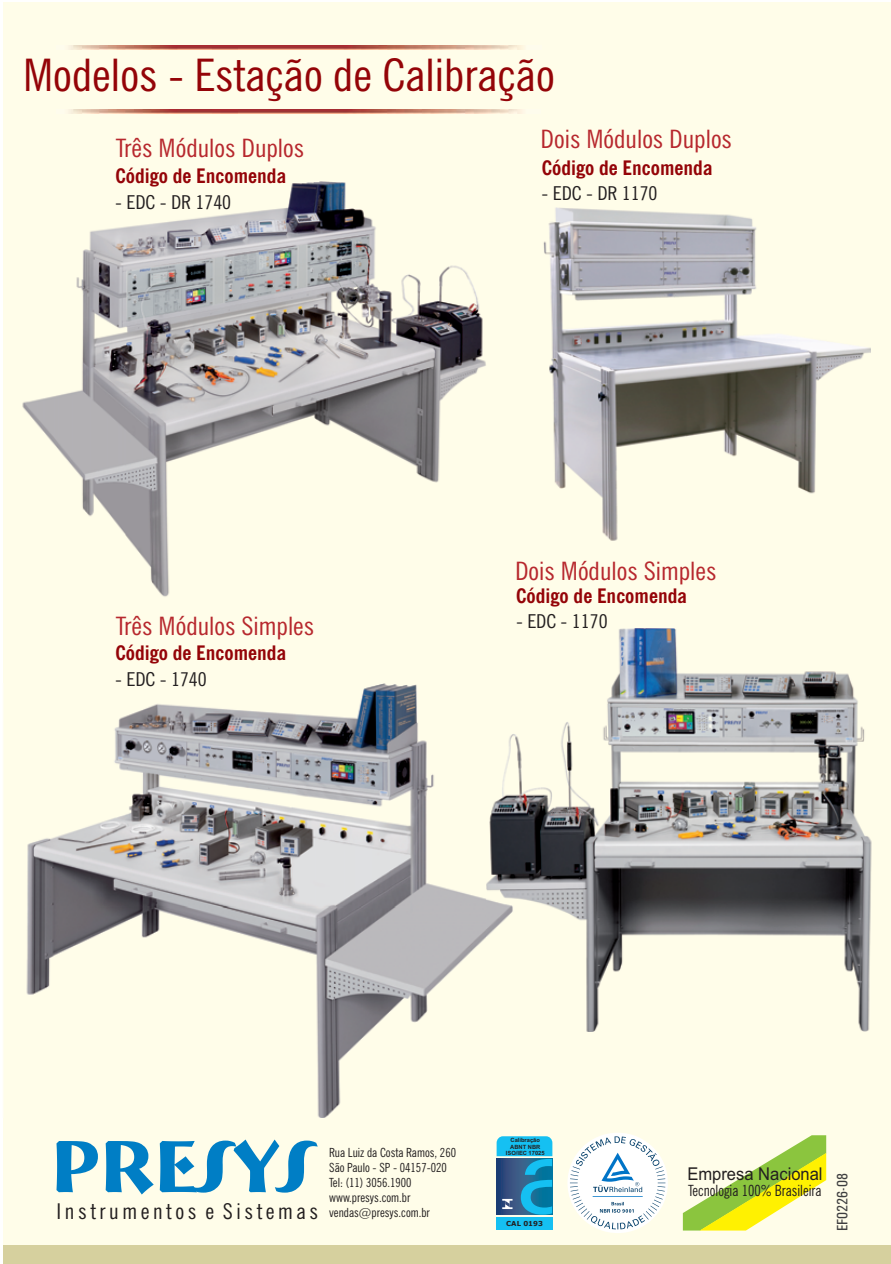
<style>
.page{position:relative;width:891px;height:1264px;background:#fff}
.page>*{position:absolute;margin:0;border:0;box-sizing:border-box;transform-origin:0 0}
.t1{font:700 75px "Bremen BT";color:#007ec5}
.t2{font:condensed 44.7px "News Gothic BT";color:#940408;scale:1.1 1}
.t3{font:condensed 25.35px "News Gothic BT";color:#b7282e;scale:1.1 1}
.t4{font:condensed 21.75px "News Gothic BT";letter-spacing:.155em;color:#231f20;scale:1.07 1}
.t5{font:700 condensed 19.95px "News Gothic BT";color:#940408;scale:1.1 1}
.t6{font:condensed 19.05px "News Gothic BT";color:#231f20;scale:1.1 1}
.t7{font:17.7px "Arial";color:#231f20;scale:.94 1}
.t8{font:condensed 15.45px "News Gothic BT";color:#231f20;scale:.96 1}
.t9{font:15.15px "Univers Condensed";color:#3e3e3f}
.t10{font:condensed 12.6px/15px "News Gothic BT";color:#231f20}
.t11{font:700 6.9px "Verdana";color:#231f20}
.t12{font:700 5.7px/6.4px "Arial";color:#231f20;text-align:center}
</style>
<div class="page">
<div style="left:3px;top:3px;width:888px;height:1261px;background:#fffde9"></div>
<svg style="left:683px;top:1135px;width:143px;height:96px"></svg>
<div style="left:3px;top:1245px;width:888px;height:19px;background:#d6d09e"></div>
<img style="left:237px;top:109px;width:284px;height:4px">
<img style="left:70px;top:109px;width:167px;height:4px">
<img style="left:238px;top:46px;width:284px;height:4px">
<img style="left:70px;top:46px;width:168px;height:4px">
<div style="left:496px;top:1217px;width:56px;height:12px;background:#15c0f2"></div>
<svg style="left:497px;top:1136px;width:55px;height:79px"></svg>
<div style="left:567px;top:1133px;width:101px;height:100px;background:#fff;border-radius:50%"></div>
<svg style="left:570px;top:1136px;width:95px;height:93px"></svg>
<img style="left:22px;top:181px;width:464px;height:416px">
<img style="left:26px;top:684px;width:460px;height:433px">
<img style="left:486px;top:629px;width:386px;height:402px">
<img style="left:543px;top:207px;width:327px;height:334px">
<h2 class="t2" style="left:23px;top:57px;width:485px">Modelos - Estação de Calibração</h2>
<h3 class="t3" style="left:116px;top:138px;width:173px">Três Módulos Duplos</h3>
<h3 class="t5" style="left:115px;top:168px;width:157px">Código de Encomenda</h3>
<h3 class="t6" style="left:115px;top:194px;width:107px">- EDC - DR 1740</h3>
<h3 class="t3" style="left:116px;top:616px;width:182px">Três Módulos Simples</h3>
<h3 class="t5" style="left:115px;top:645px;width:157px">Código de Encomenda</h3>
<h3 class="t6" style="left:115px;top:671px;width:85px">- EDC - 1740</h3>
<h3 class="t3" style="left:541px;top:129px;width:176px">Dois Módulos Duplos</h3>
<h3 class="t5" style="left:542px;top:159px;width:157px">Código de Encomenda</h3>
<h3 class="t6" style="left:542px;top:186px;width:107px">- EDC - DR 1170</h3>
<h3 class="t3" style="left:515px;top:560px;width:185px">Dois Módulos Simples</h3>
<h3 class="t5" style="left:516px;top:588px;width:157px">Código de Encomenda</h3>
<h3 class="t6" style="left:516px;top:614px;width:85px">- EDC - 1170</h3>
<h1 class="t1" style="left:51px;top:1135px;width:264px">PRESYS</h1>
<p class="t10" style="left:329px;top:1146px;width:128px">Rua Luiz da Costa Ramos, 260<br>São Paulo - SP - 04157-020<br>Tel: (11) 3056.1900 www.presys.com.br vendas@presys.com.br</p>
<h3 class="t4" style="left:57px;top:1202px;width:246px">Instrumentos e Sistemas</h3>
<p class="t12" style="left:506px;top:1138px;width:40px">Calibração<br>ABNT NBR<br>ISO/IEC 17025</p>
<p class="t11" style="left:506px;top:1221px;width:38px">CAL 0193</p>
<h3 class="t7" style="left:687px;top:1167px;width:145px">Empresa Nacional</h3>
<p class="t8" style="left:688px;top:1184px;width:141px">Tecnologia 100% Brasileira</p>
<p class="t9" style="left:837px;top:1231px;width:59px;rotate:-90deg">EF0226-08</p>
</div>
